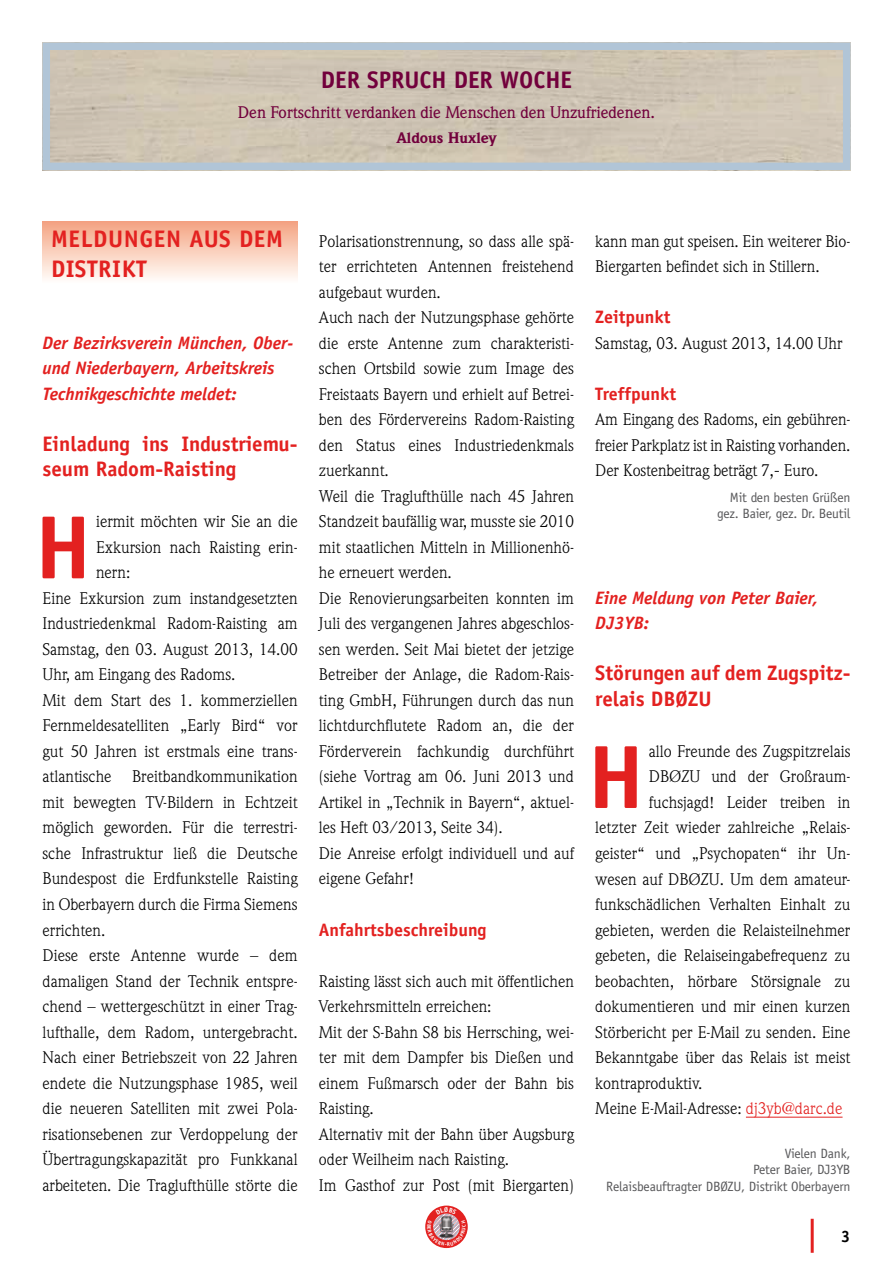
<style>
.page{position:relative;width:893px;height:1263px;background:#fff}
.page>*{position:absolute;margin:0;border:0;box-sizing:border-box;transform-origin:0 0}
.t1{font:700 90px "Officina Sans LT";color:#e32120}
.t2{font:700 24px/30px "Officina Sans LT";letter-spacing:.025em;color:#e32120}
.t3{font:700 24px "Officina Sans LT";color:#72003c}
.t4{font:700 21px/25.5px "Officina Sans LT";color:#e32120}
.t5{font:italic 700 18px/25.5px "Officina Sans LT";color:#e32120}
.t6{font:700 18px "Officina Sans LT";color:#e32120}
.t7{font:16.5px/25.5px "Weidemann LT";color:#000}
.t8{font:500 16.5px "Weidemann LT";letter-spacing:-.01em;color:#72003c}
.t9{font:700 16.5px "Officina Sans LT";color:#000}
.t10{font:900 15px "Weidemann LT";color:#72003c}
.t11{font:13.5px/16.5px "Officina Sans LT";letter-spacing:-.015em;color:#58585a;text-align:right}
.s1{color:#e32120}
</style>
<div class="page">
<svg style="left:425px;top:1205px;width:43px;height:43px"></svg>
<div style="left:43px;top:43px;width:807px;height:127px;border:8px solid #9eb7ce"></div>
<hr style="left:811px;top:1219px;width:3px;height:34px;background:#e32120">
<div style="left:43px;top:221px;width:255px;height:64px;background:linear-gradient(to bottom,#f4a381,#fffffe)"></div>
<hr style="left:746px;top:1117px;width:96px;height:1px;background:#e32120">
<svg style="left:427px;top:1207px;width:39px;height:39px"></svg>
<h2 class="t3" style="left:321px;top:65px;width:253px">Der Spruch der Woche</h2>
<p class="t8" style="left:238px;top:103px;width:419px">Den Fortschritt verdanken die Menschen den Unzufriedenen.</p>
<p class="t10" style="left:396px;top:129px;width:102px">Aldous Huxley</p>
<h2 class="t2" style="left:51px;top:223px;width:233px">Meldungen aus dem<br>Distrikt</h2>
<p class="t5" style="left:43px;top:330px;width:253px">Der Bezirksverein München, Ober&shy;und Niederbayern, Arbeitskreis<br>Technikgeschichte meldet:</p>
<p class="t4" style="left:43px;top:431px;width:257px">Einladung ins Industriemu&shy;seum Radom-Raisting</p>
<h1 class="t1" style="left:35px;top:492px;width:43px">H</h1>
<p class="t7" style="left:96px;top:509px;width:203px">iermit möchten wir Sie an die</p>
<p class="t7" style="left:96px;top:534px;width:203px">Exkursion nach Raisting erin-</p>
<p class="t7" style="left:96px;top:560px;width:36px">nern:</p>
<p class="t7" style="left:43px;top:585px;width:257px">Eine Exkursion zum instandgesetzten</p>
<p class="t7" style="left:43px;top:611px;width:257px">Industriedenkmal Radom-Raisting am</p>
<p class="t7" style="left:43px;top:636px;width:257px">Samstag, den 03. August 2013, 14.00</p>
<p class="t7" style="left:43px;top:662px;width:194px">Uhr, am Eingang des Radoms.</p>
<p class="t7" style="left:43px;top:687px;width:257px">Mit dem Start des 1. kommerziellen</p>
<p class="t7" style="left:43px;top:713px;width:257px">Fernmeldesatelliten „Early Bird“ vor</p>
<p class="t7" style="left:43px;top:738px;width:257px">gut 50 Jahren ist erstmals eine trans-</p>
<p class="t7" style="left:43px;top:764px;width:257px">atlantische Breitbandkommunikation</p>
<p class="t7" style="left:43px;top:789px;width:257px">mit bewegten TV-Bildern in Echtzeit</p>
<p class="t7" style="left:43px;top:815px;width:257px">möglich geworden. Für die terrestri-</p>
<p class="t7" style="left:43px;top:840px;width:257px">sche Infrastruktur ließ die Deutsche</p>
<p class="t7" style="left:43px;top:866px;width:257px">Bundespost die Erdfunkstelle Raisting</p>
<p class="t7" style="left:43px;top:891px;width:257px">in Oberbayern durch die Firma Siemens</p>
<p class="t7" style="left:43px;top:917px;width:64px">errichten.</p>
<p class="t7" style="left:43px;top:942px;width:257px">Diese erste Antenne wurde – dem</p>
<p class="t7" style="left:43px;top:968px;width:257px">damaligen Stand der Technik entspre-</p>
<p class="t7" style="left:43px;top:993px;width:257px">chend – wettergeschützt in einer Trag-</p>
<p class="t7" style="left:43px;top:1019px;width:257px">lufthalle, dem Radom, untergebracht.</p>
<p class="t7" style="left:43px;top:1044px;width:257px">Nach einer Betriebszeit von 22 Jahren</p>
<p class="t7" style="left:43px;top:1070px;width:257px">endete die Nutzungsphase 1985, weil</p>
<p class="t7" style="left:43px;top:1095px;width:257px">die neueren Satelliten mit zwei Pola-</p>
<p class="t7" style="left:43px;top:1121px;width:257px">risationsebenen zur Verdoppelung der</p>
<p class="t7" style="left:43px;top:1146px;width:257px">Übertragungskapazität pro Funkkanal</p>
<p class="t7" style="left:43px;top:1172px;width:257px">arbeiteten. Die Traglufthülle störte die</p>
<p class="t7" style="left:319px;top:228px;width:257px">Polarisationstrennung, so dass alle spä&shy;ter errichteten Antennen freistehend aufgebaut wurden.<br>Auch nach der Nutzungsphase gehörte die erste Antenne zum charakteristi&shy;schen Ortsbild sowie zum Image des Freistaats Bayern und erhielt auf Betrei&shy;ben des Fördervereins Radom-Raisting den Status eines Industriedenkmals zuerkannt.<br>Weil die Traglufthülle nach 45 Jahren Standzeit baufällig war, musste sie 2010 mit staatlichen Mitteln in Millionenhö&shy;he erneuert werden.<br>Die Renovierungsarbeiten konnten im Juli des vergangenen Jahres abgeschlos&shy;sen werden. Seit Mai bietet der jetzige Betreiber der Anlage, die Radom-Rais&shy;ting GmbH, Führungen durch das nun lichtdurchflutete Radom an, die der Förderverein fachkundig durchführt (siehe Vortrag am 06. Juni 2013 und Artikel in „Technik in Bayern“, aktuel&shy;les Heft 03/2013, Seite 34).<br>Die Anreise erfolgt individuell und auf eigene Gefahr!</p>
<p class="t6" style="left:319px;top:918px;width:169px">Anfahrtsbeschreibung</p>
<p class="t7" style="left:319px;top:968px;width:257px">Raisting lässt sich auch mit öffentlichen<br>Verkehrsmitteln erreichen:<br>Mit der S-Bahn S8 bis Herrsching, wei&shy;ter mit dem Dampfer bis Dießen und einem Fußmarsch oder der Bahn bis<br>Raisting.<br>Alternativ mit der Bahn über Augsburg oder Weilheim nach Raisting.<br>Im Gasthof zur Post (mit Biergarten)</p>
<p class="t7" style="left:595px;top:228px;width:257px">kann man gut speisen. Ein weiterer Bio-<br>Biergarten befindet sich in Stillern.</p>
<p class="t6" style="left:595px;top:306px;width:77px">Zeitpunkt</p>
<p class="t7" style="left:595px;top:330px;width:249px">Samstag, 03. August 2013, 14.00 Uhr</p>
<p class="t6" style="left:595px;top:382px;width:82px">Treffpunkt</p>
<p class="t7" style="left:595px;top:407px;width:257px;text-align:justify">Am Eingang des Radoms, ein gebühren&shy;freier Parkplatz ist in Raisting vorhanden.<br>Der Kostenbeitrag beträgt 7,- Euro.</p>
<p class="t11" style="left:717px;top:489px;width:135px">Mit den besten Grüßen gez. Baier, gez. Dr. Beutil</p>
<p class="t5" style="left:595px;top:585px;width:224px">Eine Meldung von Peter Baier,<br>DJ3YB:</p>
<p class="t4" style="left:595px;top:660px;width:257px">Störungen auf dem Zugspitz&shy;relais DBØZU</p>
<h1 class="t1" style="left:588px;top:721px;width:43px">H</h1>
<p class="t7" style="left:649px;top:738px;width:203px">allo Freunde des Zugspitzrelais</p>
<p class="t7" style="left:649px;top:764px;width:203px">DBØZU und der Großraum-</p>
<p class="t7" style="left:649px;top:789px;width:203px">fuchsjagd! Leider treiben in</p>
<p class="t7" style="left:595px;top:815px;width:257px">letzter Zeit wieder zahlreiche „Relais-</p>
<p class="t7" style="left:595px;top:840px;width:257px">geister“ und „Psychopaten“ ihr Un-</p>
<p class="t7" style="left:595px;top:866px;width:257px">wesen auf DBØZU. Um dem amateur-</p>
<p class="t7" style="left:595px;top:891px;width:257px">funkschädlichen Verhalten Einhalt zu</p>
<p class="t7" style="left:595px;top:917px;width:257px">gebieten, werden die Relaisteilnehmer</p>
<p class="t7" style="left:595px;top:942px;width:257px">gebeten, die Relaiseingabefrequenz zu</p>
<p class="t7" style="left:595px;top:968px;width:257px">beobachten, hörbare Störsignale zu</p>
<p class="t7" style="left:595px;top:993px;width:257px">dokumentieren und mir einen kurzen</p>
<p class="t7" style="left:595px;top:1019px;width:257px">Störbericht per E-Mail zu senden. Eine</p>
<p class="t7" style="left:595px;top:1044px;width:257px">Bekanntgabe über das Relais ist meist</p>
<p class="t7" style="left:595px;top:1070px;width:109px">kontraproduktiv.</p>
<p class="t7" style="left:595px;top:1095px;width:249px">Meine E-Mail-Adresse: <span class="s1">dj3yb@darc.de</span></p>
<p class="t11" style="left:606px;top:1145px;width:246px">Vielen Dank,<br>Peter Baier, DJ3YB<br>Relaisbeauftragter DBØZU, Distrikt Oberbayern</p>
<p class="t9" style="left:841px;top:1226px;width:11px">3</p>
</div>
